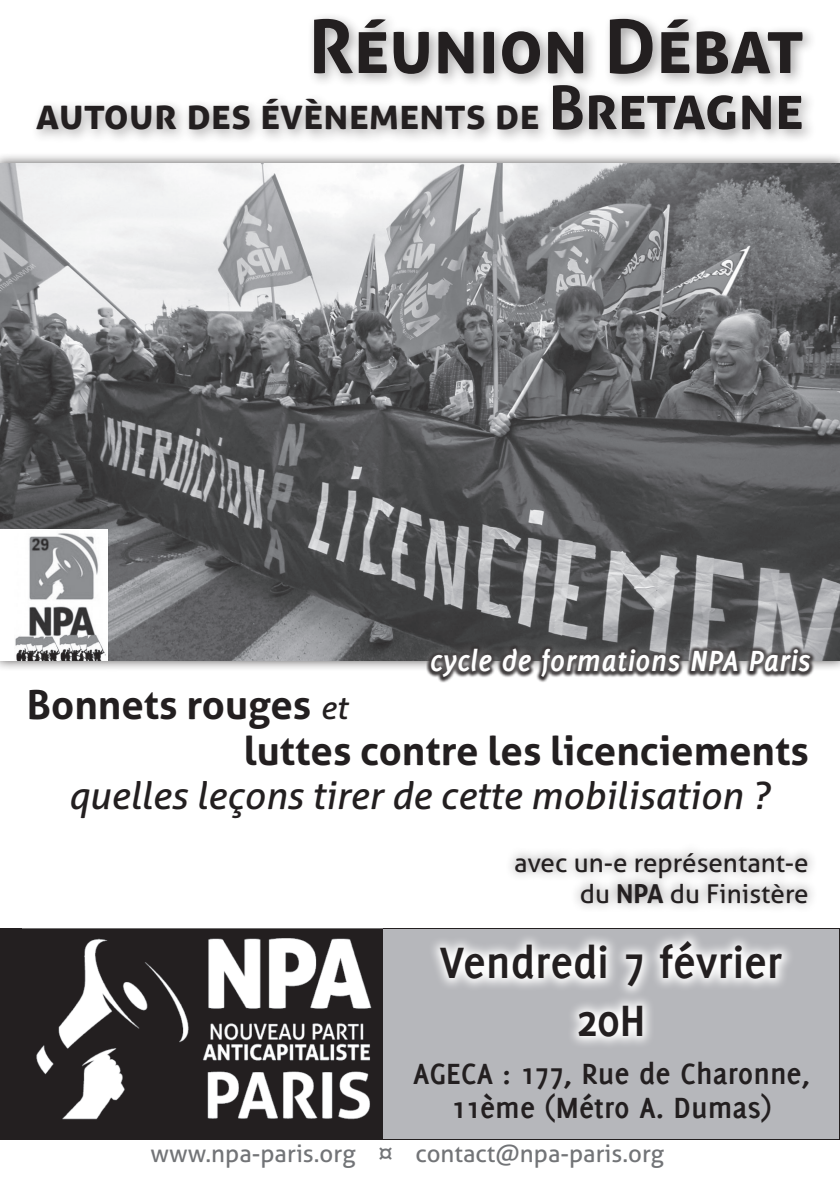
<style>
.page{position:relative;width:840px;height:1191px;background:#fff}
.page>*{position:absolute;margin:0;border:0;box-sizing:border-box;transform-origin:0 0}
.t1{font:700 74px "Aller";color:#231f20}
.t2{font:700 48px "Delicious";color:#231f20}
.t3{font:700 42px "Aller";color:#231f20}
.t4{font:700 40px "Aller";color:#231f20}
.t5{font:italic 38px "Aller";color:#231f20}
.t6{font:700 32px "Delicious";color:#231f20}
.t7{font:italic 700 32px "Delicious";color:#fff}
.t8{font:26px "Aller";color:#231f20}
.t9{font:24px "Aller";color:#727477}
.s1{font-size:60px}
.s2{font-weight:400;font-style:italic;font-size:32px}
.s3{font-weight:700}
</style>
<div class="page">
<div style="left:0;top:152px;width:839px;height:519px;background:#231f20;opacity:.75"></div>
<img style="left:0;top:163px;width:839px;height:497px">
<div style="left:0;top:529px;width:107px;height:131px;background:#fff"></div>
<img style="left:15px;top:533px;width:91px;height:127px">
<div style="left:0;top:928px;width:838px;height:212px;background:#231f20"></div>
<img style="left:23px;top:928px;width:359px;height:192px">
<div style="left:383px;top:929px;width:455px;height:210px;background:#b6b7bb"></div>
<svg style="left:433px;top:935px;width:357px;height:110px"></svg>
<div style="left:504px;top:842px;width:313px;height:71px;background:#231f20;opacity:.53"></div>
<div style="left:31px;top:12px;width:785px;height:133px;background:#231f20;opacity:.4"></div>
<div style="left:418px;top:637px;width:404px;height:52px;background:#fff;opacity:.75"></div>
<p class="t1" style="left:308px;top:1px;width:496px">Réunion Débat</p>
<p class="t3" style="left:36px;top:88px;width:768px">autour des évènements de <span class="s1">Bretagne</span></p>
<p class="t7" style="left:429px;top:642px;width:382px">cycle de formations NPA Paris</p>
<p class="t4" style="left:27px;top:679px;width:321px">Bonnets rouges <span class="s2">et</span></p>
<p class="t4" style="left:244px;top:726px;width:566px">luttes contre les licenciements</p>
<p class="t5" style="left:68px;top:772px;width:702px">quelles leçons tirer de cette mobilisation ?</p>
<p class="t8" style="left:514px;top:846px;width:296px">avec un-e représentant-e</p>
<p class="t8" style="left:579px;top:877px;width:230px">du <span class="s3">NPA</span> du Finistère</p>
<p class="t2" style="left:439px;top:935px;width:344px">Vendredi 7 février</p>
<p class="t2" style="left:576px;top:993px;width:71px">20H</p>
<p class="t6" style="left:413px;top:1055px;width:398px">AGECA : 177, Rue de Charonne,</p>
<p class="t6" style="left:451px;top:1089px;width:321px">11ème (Métro A. Dumas)</p>
<p class="t9" style="left:150px;top:1139px;width:515px">www.npa-paris.org ¤ contact@npa-paris.org</p>
</div>
